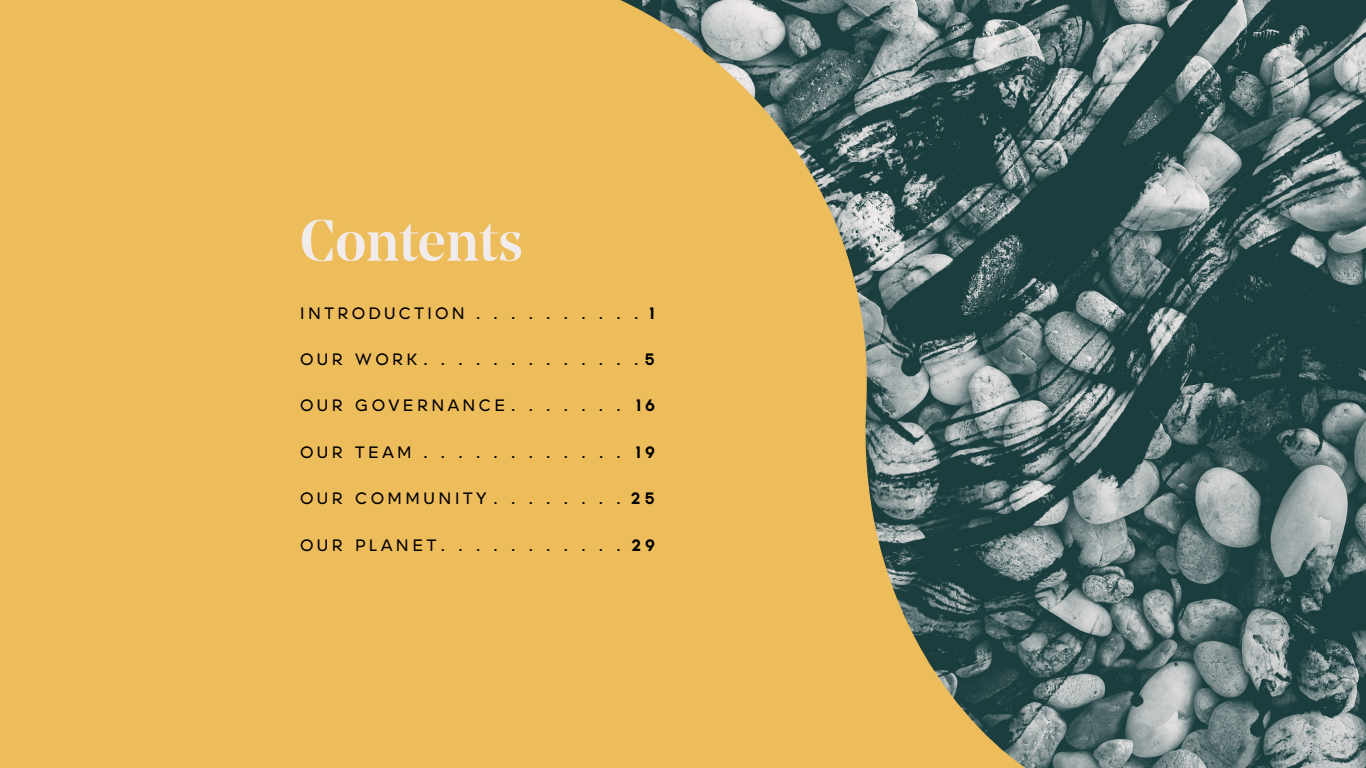
<style>
.page{position:relative;width:1366px;height:768px;background:#fff}
.page>*{position:absolute;margin:0;border:0;box-sizing:border-box;transform-origin:0 0}
.t1{font:500 57.6px "Noe Display";color:#f1eceb}
.t2{font:300 14.4px "Kingdom&Sparrow";letter-spacing:.24em;color:#000}
.t3{font:700 14.4px "Kingdom&Sparrow";color:#000}
.s1{font-weight:700}
</style>
<div class="page">
<div style="left:0;top:0;width:1067px;height:768px;background:#eebd5b"></div>
<img style="left:620px;top:0;width:745px;height:768px">
<h1 class="t1" style="left:300px;top:204px;width:224px">Contents</h1>
<p class="t2" style="left:300px;top:305px;width:322px">INTRODUCTION . . . . . . . . .</p>
<p class="t3" style="left:649px;top:305px;width:7px">1</p>
<p class="t2" style="left:300px;top:352px;width:322px">OUR WORK . . . . . . . . . . . .</p>
<p class="t3" style="left:644px;top:352px;width:12px">5</p>
<p class="t2" style="left:300px;top:398px;width:356px">OUR GOVERNANCE . . . . . . . <span class="s1">16</span></p>
<p class="t2" style="left:300px;top:444px;width:356px">OUR TEAM . . . . . . . . . . . . <span class="s1">19</span></p>
<p class="t2" style="left:300px;top:491px;width:305px">OUR COMMUNITY . . . . . . .</p>
<p class="t3" style="left:630px;top:491px;width:26px">25</p>
<p class="t2" style="left:300px;top:537px;width:305px">OUR PLANET . . . . . . . . . .</p>
<p class="t3" style="left:631px;top:537px;width:25px">29</p>
</div>
